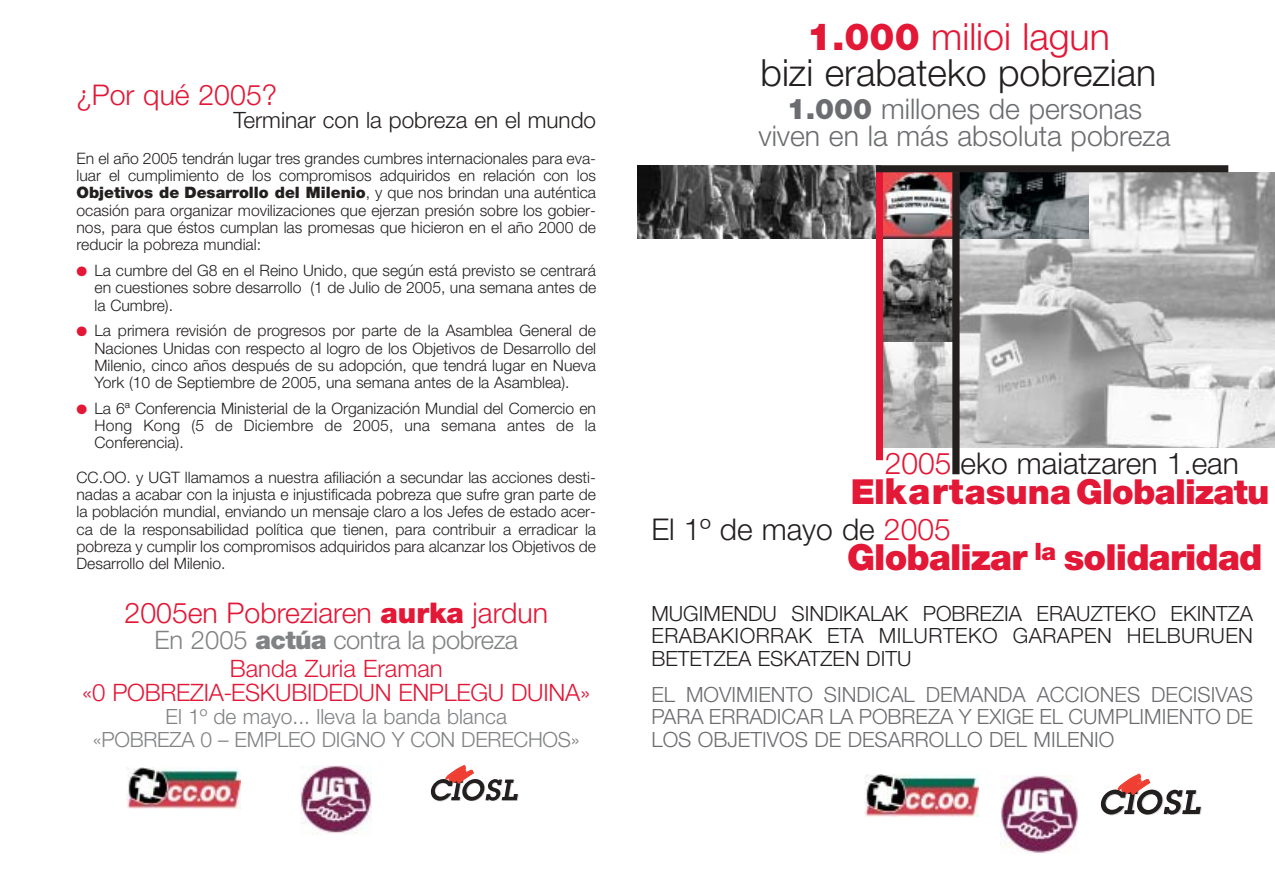
<style>
.page{position:relative;width:1275px;height:893px;background:#fff}
.page>*{position:absolute;margin:0;border:0;box-sizing:border-box;transform-origin:0 0}
.t1{font:300 37.5px/36px "Helvetica Neue";color:#231f1f;text-align:center}
.t2{font:900 36px "Helvetica Neue";letter-spacing:-.025em;color:#e31736}
.t3{font:900 34.5px "Helvetica Neue";letter-spacing:-.025em;color:#e31736}
.t4{font:300 30px "Helvetica Neue";color:#231f1f}
.t5{font:300 28.5px/27px "Helvetica Neue";color:#6c6d70;text-align:center}
.t6{font:300 28.5px "Helvetica Neue";color:#e31736}
.t7{font:300 25.5px "Helvetica Neue";letter-spacing:-.02em;color:#808284}
.t8{font:300 24px/24.2px "Helvetica Neue";letter-spacing:-.01em;color:#e31736;text-align:center}
.t9{font:300 22.5px "Helvetica Neue";color:#231f1f}
.t10{font:300 21px/22.5px "Helvetica Neue";color:#6c6d70;text-align:justify}
.t11{font:300 21px/22.5px "Helvetica Neue";letter-spacing:.02em;color:#231f1f;text-align:justify}
.t12{font:300 21px/22.6px "Helvetica Neue";letter-spacing:-.01em;color:#808284;text-align:center}
.t13{font:300 15.75px/17.2px "Helvetica Neue";color:#231f1f;text-align:justify}
.s1{font-weight:900}
.s2{color:#e31736}
.s3{font-weight:900;color:#e31736}
.s4{font-size:36px}
</style>
<div class="page">
<img style="left:960px;top:172px;width:315px;height:276px">
<img style="left:638px;top:165px;width:238px;height:73px">
<img style="left:883px;top:238px;width:69px;height:209px">
<img style="left:883px;top:172px;width:69px;height:66px">
<img style="left:960px;top:172px;width:128px;height:66px">
<div style="left:876px;top:172px;width:7px;height:288px;background:#e31736"></div>
<div style="left:952px;top:172px;width:8px;height:302px;background:#231f1f"></div>
<div style="left:876px;top:165px;width:352px;height:7px;background:#231f1f"></div>
<img style="left:864px;top:775px;width:114px;height:41px">
<svg style="left:1101px;top:773px;width:101px;height:42px"></svg>
<img style="left:1001px;top:775px;width:78px;height:78px">
<img style="left:127px;top:767px;width:114px;height:41px">
<svg style="left:431px;top:765px;width:88px;height:36px"></svg>
<img style="left:301px;top:765px;width:70px;height:69px">
<h3 class="t6" style="left:77px;top:85px;width:202px">¿Por qué 2005?</h3>
<h3 class="t9" style="left:234px;top:112px;width:364px">Terminar con la pobreza en el mundo</h3>
<p class="t13" style="left:77px;top:151px;width:521px">En el año 2005 tendrán lugar tres grandes cumbres internacionales para eva&shy;luar el cumplimiento de los compromisos adquiridos en relación con los <span class="s1">Objetivos de Desarrollo del Milenio</span>, y que nos brindan una auténtica ocasión para organizar movilizaciones que ejerzan presión sobre los gobier&shy;nos, para que éstos cumplan las promesas que hicieron en el año 2000 de reducir la pobreza mundial:</p>
<p class="t13" style="left:95px;top:263px;width:503px;text-indent:-18px"><span class="s2">●</span> La cumbre del G8 en el Reino Unido, que según está previsto se centrará en cuestiones sobre desarrollo (1 de Julio de 2005, una semana antes de la Cumbre).</p>
<p class="t13" style="left:95px;top:323px;width:503px;text-indent:-18px"><span class="s2">●</span> La primera revisión de progresos por parte de la Asamblea General de Naciones Unidas con respecto al logro de los Objetivos de Desarrollo del Milenio, cinco años después de su adopción, que tendrá lugar en Nueva York (10 de Septiembre de 2005, una semana antes de la Asamblea).</p>
<p class="t13" style="left:95px;top:401px;width:503px;text-indent:-18px"><span class="s2">●</span> La 6ª Conferencia Ministerial de la Organización Mundial del Comercio en Hong Kong (5 de Diciembre de 2005, una semana antes de la Conferencia).</p>
<p class="t13" style="left:77px;top:470px;width:521px">CC.OO. y UGT llamamos a nuestra afiliación a secundar las acciones desti&shy;nadas a acabar con la injusta e injustificada pobreza que sufre gran parte de la población mundial, enviando un mensaje claro a los Jefes de estado acer&shy;ca de la responsabilidad política que tienen, para contribuir a erradicar la pobreza y cumplir los compromisos adquiridos para alcanzar los Objetivos de Desarrollo del Milenio.</p>
<h3 class="t6" style="left:124px;top:603px;width:425px">2005en Pobreziaren <span class="s1">aurka</span> jardun</h3>
<h3 class="t7" style="left:154px;top:630px;width:365px">En 2005 <span class="s1">actúa</span> contra la pobreza</h3>
<h3 class="t8" style="left:82px;top:659px;width:509px">Banda Zuria Eraman<br>«0 POBREZIA-ESKUBIDEDUN ENPLEGU DUINA»</h3>
<h3 class="t12" style="left:93px;top:707px;width:489px">El 1º de mayo... lleva la banda blanca<br>«POBREZA 0 – EMPLEO DIGNO Y CON DERECHOS»</h3>
<h1 class="t1" style="left:761px;top:22px;width:397px"><span class="s3">1.000</span> <span class="s2">milioi lagun<br></span>bizi erabateko pobrezian</h1>
<h3 class="t5" style="left:759px;top:98px;width:413px"><span class="s1">1.000</span> millones de personas viven en la más absoluta pobreza</h3>
<h3 class="t4" style="left:885px;top:452px;width:356px"><span class="s2">2005</span> eko maiatzaren 1.ean</h3>
<h3 class="t3" style="left:851px;top:479px;width:420px">El<span class="s4">kart</span>asuna Globalizatu</h3>
<h3 class="t4" style="left:651px;top:519px;width:301px">El 1º de mayo de <span class="s2">2005</span></h3>
<h2 class="t2" style="left:847px;top:544px;width:417px">Globalizar <sup>la</sup> solidaridad</h2>
<h3 class="t11" style="left:651px;top:604px;width:603px">MUGIMENDU SINDIKALAK POBREZIA ERAUZTEKO EKINTZA ERABAKIORRAK ETA MILURTEKO GARAPEN HELBURUEN BETETZEA ESKATZEN DITU</h3>
<h3 class="t10" style="left:651px;top:685px;width:603px">EL MOVIMIENTO SINDICAL DEMANDA ACCIONES DECISIVAS PARA ERRADICAR LA POBREZA Y EXIGE EL CUMPLIMIENTO DE LOS OBJETIVOS DE DESARROLLO DEL MILENIO</h3>
</div>
